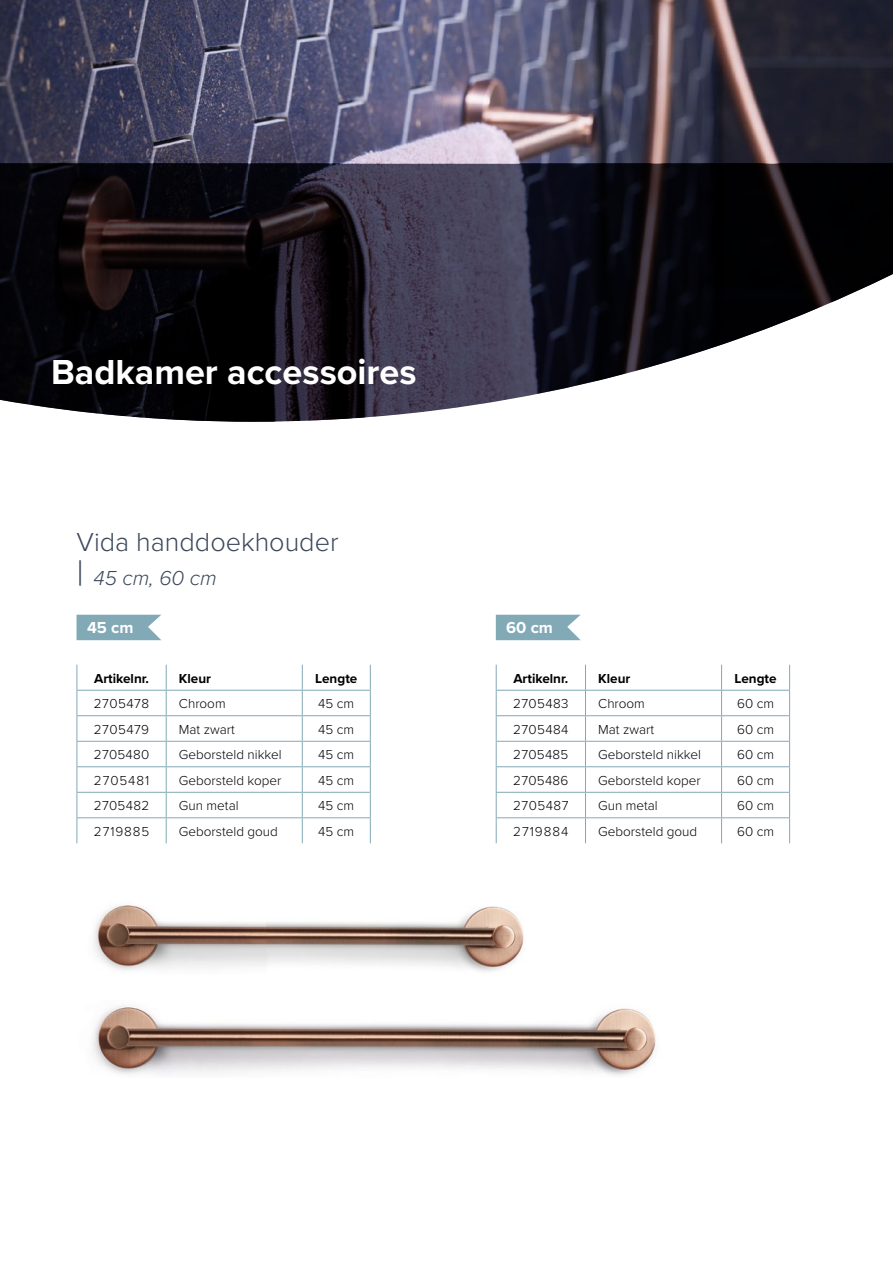
<style>
.page{position:relative;width:893px;height:1263px;background:#fff}
.page>*{position:absolute;margin:0;border:0;box-sizing:border-box;transform-origin:0 0}
.t1{font:700 36px "Proxima Nova";color:#fff}
.Artikel_titel{font:300 27px "Proxima Nova";color:#3b485a}
.Artikel_omschrijving{font:italic 300 21px "Proxima Nova";color:#3b485a}
.t2{font:700 16.5px "Proxima Nova";color:#fff}
.Artikelnummer{font:300 13.5px "Proxima Nova";color:#000}
.t3{font:700 13.5px "Proxima Nova";color:#000}
.Artikelnummer-2{font:300 13.5px "Proxima Nova";letter-spacing:.02em;color:#000}
.Artikelnummer-3{font:300 13.5px "Proxima Nova";letter-spacing:.035em;color:#000}
.Artikelnummer-4{font:300 13.5px "Proxima Nova";letter-spacing:.03em;color:#000}
.Artikelnummer-5{font:300 13.5px "Proxima Nova";letter-spacing:.065em;color:#000}
.Artikelnummer-6{font:300 13.5px "Proxima Nova";letter-spacing:.025em;color:#000}
.Artikelnummer-7{font:300 13.5px "Proxima Nova";letter-spacing:.075em;color:#000}
.s1{font-style:normal;font-size:36px}
</style>
<div class="page">
<img style="left:0;top:0;width:893px;height:164px">
<svg style="left:0;top:164px;width:893px;height:258px;background:#36343c"></svg>
<hr style="left:77px;top:690px;width:89px;height:1px;background:#82a9b6">
<hr style="left:166px;top:690px;width:136px;height:1px;background:#82a9b6">
<hr style="left:302px;top:690px;width:69px;height:1px;background:#82a9b6">
<hr style="left:77px;top:715px;width:89px;height:1px;background:#82a9b6">
<hr style="left:166px;top:715px;width:136px;height:1px;background:#82a9b6">
<hr style="left:302px;top:715px;width:69px;height:1px;background:#82a9b6">
<hr style="left:77px;top:741px;width:89px;height:1px;background:#82a9b6">
<hr style="left:166px;top:741px;width:136px;height:1px;background:#82a9b6">
<hr style="left:302px;top:741px;width:69px;height:1px;background:#82a9b6">
<hr style="left:77px;top:766px;width:89px;height:1px;background:#82a9b6">
<hr style="left:166px;top:766px;width:136px;height:1px;background:#82a9b6">
<hr style="left:302px;top:766px;width:69px;height:1px;background:#82a9b6">
<hr style="left:77px;top:792px;width:89px;height:1px;background:#82a9b6">
<hr style="left:166px;top:792px;width:136px;height:1px;background:#82a9b6">
<hr style="left:302px;top:792px;width:69px;height:1px;background:#82a9b6">
<hr style="left:77px;top:817px;width:89px;height:1px;background:#82a9b6">
<svg style="left:77px;top:665px;width:1px;height:178px"></svg>
<hr style="left:166px;top:817px;width:136px;height:1px;background:#82a9b6">
<svg style="left:166px;top:665px;width:1px;height:178px"></svg>
<hr style="left:302px;top:817px;width:69px;height:1px;background:#82a9b6">
<svg style="left:302px;top:665px;width:1px;height:178px"></svg>
<svg style="left:370px;top:665px;width:1px;height:178px"></svg>
<hr style="left:496px;top:690px;width:89px;height:1px;background:#82a9b6">
<hr style="left:585px;top:690px;width:137px;height:1px;background:#82a9b6">
<hr style="left:722px;top:690px;width:68px;height:1px;background:#82a9b6">
<hr style="left:496px;top:715px;width:89px;height:1px;background:#82a9b6">
<hr style="left:585px;top:715px;width:137px;height:1px;background:#82a9b6">
<hr style="left:722px;top:715px;width:68px;height:1px;background:#82a9b6">
<hr style="left:496px;top:741px;width:89px;height:1px;background:#82a9b6">
<hr style="left:585px;top:741px;width:137px;height:1px;background:#82a9b6">
<hr style="left:722px;top:741px;width:68px;height:1px;background:#82a9b6">
<hr style="left:496px;top:766px;width:89px;height:1px;background:#82a9b6">
<hr style="left:585px;top:766px;width:137px;height:1px;background:#82a9b6">
<hr style="left:722px;top:766px;width:68px;height:1px;background:#82a9b6">
<hr style="left:496px;top:792px;width:89px;height:1px;background:#82a9b6">
<hr style="left:585px;top:792px;width:137px;height:1px;background:#82a9b6">
<hr style="left:722px;top:792px;width:68px;height:1px;background:#82a9b6">
<svg style="left:496px;top:665px;width:1px;height:178px"></svg>
<svg style="left:585px;top:665px;width:1px;height:178px"></svg>
<svg style="left:721px;top:665px;width:1px;height:178px"></svg>
<svg style="left:789px;top:665px;width:1px;height:178px"></svg>
<hr style="left:496px;top:817px;width:89px;height:1px;background:#82a9b6">
<hr style="left:585px;top:817px;width:137px;height:1px;background:#82a9b6">
<hr style="left:722px;top:817px;width:68px;height:1px;background:#82a9b6">
<img style="left:92px;top:1005px;width:564px;height:71px">
<img style="left:94px;top:905px;width:430px;height:67px">
<svg style="left:77px;top:615px;width:84px;height:25px;background:#8bafbb"></svg>
<svg style="left:496px;top:615px;width:85px;height:25px;background:#8cb0bc"></svg>
<p class="t1" style="left:51px;top:345px;width:367px">Badkamer accessoires</p>
<p class="Artikel_titel" style="left:77px;top:522px;width:264px">Vida handdoekhouder</p>
<p class="Artikel_omschrijving" style="left:77px;top:563px;width:142px"><span class="s1">|</span> 45 cm, 60 cm</p>
<p class="t2" style="left:87px;top:615px;width:48px">45 cm</p>
<p class="t2" style="left:506px;top:615px;width:48px">60 cm</p>
<p class="t3" style="left:94px;top:668px;width:56px">Artikelnr.</p>
<p class="t3" style="left:179px;top:668px;width:34px">Kleur</p>
<p class="t3" style="left:315px;top:668px;width:44px">Lengte</p>
<p class="Artikelnummer-3" style="left:94px;top:694px;width:57px">2705478</p>
<p class="Artikelnummer" style="left:179px;top:694px;width:48px">Chroom</p>
<p class="Artikelnummer" style="left:318px;top:694px;width:37px">45 cm</p>
<p class="Artikelnummer-4" style="left:94px;top:719px;width:57px">2705479</p>
<p class="Artikelnummer" style="left:179px;top:719px;width:57px">Mat zwart</p>
<p class="Artikelnummer" style="left:318px;top:719px;width:37px">45 cm</p>
<p class="Artikelnummer" style="left:94px;top:745px;width:57px">2705480</p>
<p class="Artikelnummer" style="left:179px;top:745px;width:104px">Geborsteld nikkel</p>
<p class="Artikelnummer" style="left:318px;top:745px;width:37px">45 cm</p>
<p class="Artikelnummer-5" style="left:94px;top:770px;width:57px">2705481</p>
<p class="Artikelnummer" style="left:179px;top:770px;width:104px">Geborsteld koper</p>
<p class="Artikelnummer" style="left:318px;top:770px;width:37px">45 cm</p>
<p class="Artikelnummer-2" style="left:94px;top:796px;width:57px">2705482</p>
<p class="Artikelnummer" style="left:179px;top:796px;width:61px">Gun metal</p>
<p class="Artikelnummer" style="left:318px;top:796px;width:37px">45 cm</p>
<p class="Artikelnummer-5" style="left:94px;top:821px;width:57px">2719885</p>
<p class="Artikelnummer" style="left:179px;top:821px;width:101px">Geborsteld goud</p>
<p class="Artikelnummer" style="left:318px;top:821px;width:37px">45 cm</p>
<p class="t3" style="left:513px;top:668px;width:56px">Artikelnr.</p>
<p class="t3" style="left:598px;top:668px;width:34px">Kleur</p>
<p class="t3" style="left:734px;top:668px;width:44px">Lengte</p>
<p class="Artikelnummer-6" style="left:513px;top:694px;width:57px">2705483</p>
<p class="Artikelnummer" style="left:598px;top:694px;width:48px">Chroom</p>
<p class="Artikelnummer" style="left:737px;top:694px;width:38px">60 cm</p>
<p class="Artikelnummer-4" style="left:513px;top:719px;width:57px">2705484</p>
<p class="Artikelnummer" style="left:598px;top:719px;width:57px">Mat zwart</p>
<p class="Artikelnummer" style="left:737px;top:719px;width:38px">60 cm</p>
<p class="Artikelnummer-2" style="left:513px;top:745px;width:57px">2705485</p>
<p class="Artikelnummer" style="left:598px;top:745px;width:104px">Geborsteld nikkel</p>
<p class="Artikelnummer" style="left:737px;top:745px;width:38px">60 cm</p>
<p class="Artikelnummer-2" style="left:513px;top:770px;width:57px">2705486</p>
<p class="Artikelnummer" style="left:598px;top:770px;width:104px">Geborsteld koper</p>
<p class="Artikelnummer" style="left:737px;top:770px;width:38px">60 cm</p>
<p class="Artikelnummer-3" style="left:513px;top:796px;width:57px">2705487</p>
<p class="Artikelnummer" style="left:598px;top:796px;width:61px">Gun metal</p>
<p class="Artikelnummer" style="left:737px;top:796px;width:38px">60 cm</p>
<p class="Artikelnummer-7" style="left:513px;top:821px;width:57px">2719884</p>
<p class="Artikelnummer" style="left:598px;top:821px;width:101px">Geborsteld goud</p>
<p class="Artikelnummer" style="left:737px;top:821px;width:38px">60 cm</p>
</div>
